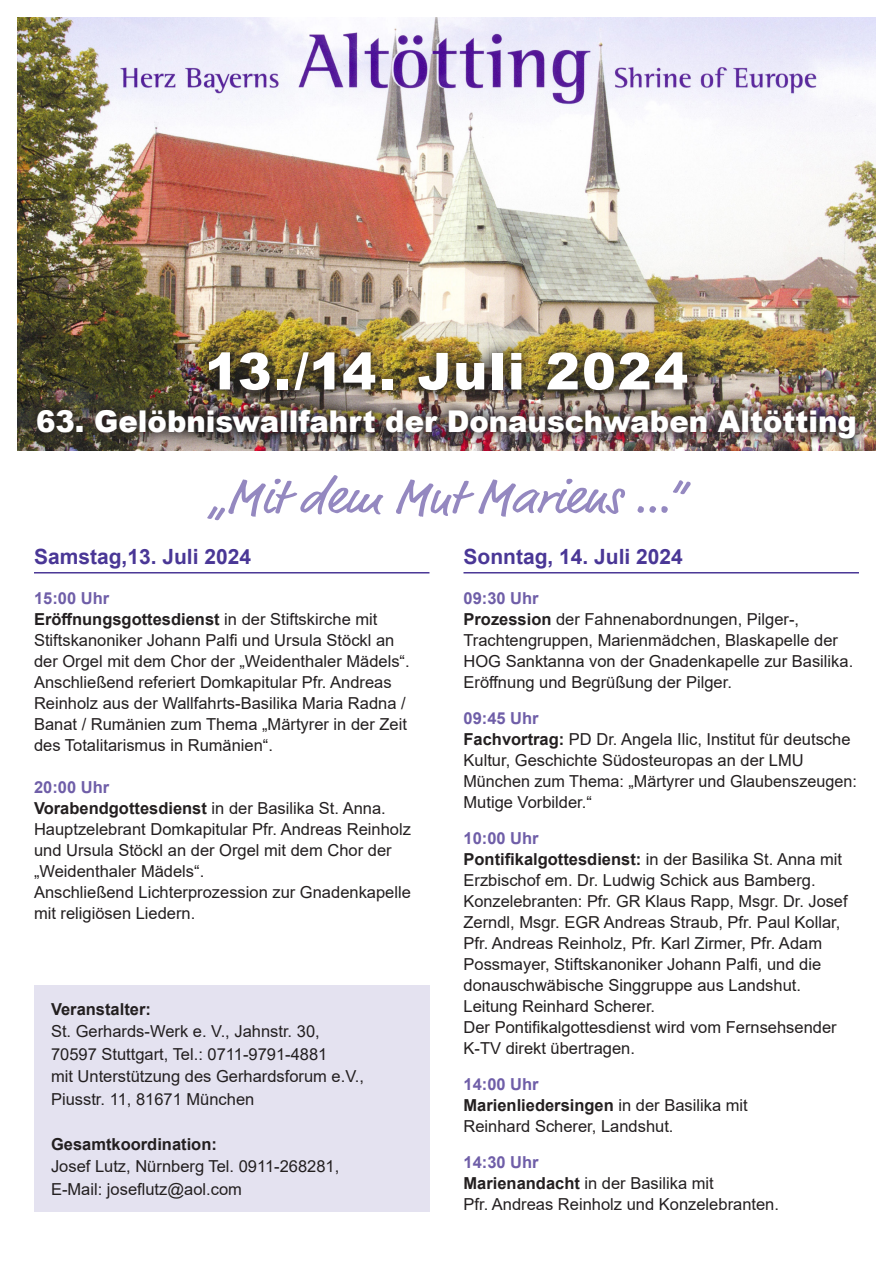
<style>
.page{position:relative;width:893px;height:1263px;background:#fff}
.page>*{position:absolute;margin:0;border:0;box-sizing:border-box;transform-origin:0 0}
.t1{font:900 51px "Arial";letter-spacing:.035em;color:#fff}
.t2{font:48px "Market OT";color:#9488c0;scale:1.1 1}
.t3{font:900 30px "Arial";color:#fff}
.t4{font:700 21px "Arial";color:#4a3796}
.t5{font:16.5px/21px "Arial";color:#231f20}
.t6{font:700 16.5px "Arial";color:#231f20}
.t7{font:700 16.5px "Arial";color:#6f5ea8}
.s1{font-weight:700}
.s2{font-weight:400}
</style>
<div class="page">
<img style="left:17px;top:17px;width:859px;height:434px">
<hr style="left:34px;top:572px;width:395px;height:1px;background:#4a3796">
<hr style="left:463px;top:572px;width:396px;height:1px;background:#4a3796">
<div style="left:34px;top:986px;width:395px;height:226px;background:#e4e2f0"></div>
<div style="left:195px;top:339px;width:506px;height:65px;background:#231f20;opacity:.75"></div>
<div style="left:24px;top:397px;width:845px;height:55px;background:#231f20;opacity:.75"></div>
<p class="t1" style="left:205px;top:334px;width:485px">13./14. Juli 2024</p>
<p class="t3" style="left:36px;top:400px;width:822px">63. Gelöbniswallfahrt der Donauschwaben Altötting</p>
<p class="t2" style="left:209px;top:468px;width:432px">„Mit dem Mut Mariens …“</p>
<p class="t4" style="left:34px;top:541px;width:219px">Samstag,13. Juli 2024</p>
<p class="t7" style="left:34px;top:587px;width:77px">15:00 Uhr</p>
<p class="t5" style="left:34px;top:609px;width:377px"><span class="s1">Eröffnungsgottesdienst</span> in der Stiftskirche mit Stiftskanoniker Johann Palfi und Ursula Stöckl an der Orgel mit dem Chor der „Weidenthaler Mädels“.<br>Anschließend referiert Domkapitular Pfr. Andreas Reinholz aus der Wallfahrts-Basilika Maria Radna / Banat / Rumänien zum Thema „Märtyrer in der Zeit des Totalitarismus in Rumänien“.</p>
<p class="t7" style="left:34px;top:776px;width:77px">20:00 Uhr</p>
<p class="t5" style="left:34px;top:798px;width:378px"><span class="s1">Vorabendgottesdienst</span> in der Basilika St. Anna.<br>Hauptzelebrant Domkapitular Pfr. Andreas Reinholz und Ursula Stöckl an der Orgel mit dem Chor der „Weidenthaler Mädels“.</p>
<p class="t5" style="left:34px;top:882px;width:378px">Anschließend Lichterprozession zur Gnadenkapelle mit religiösen Liedern.</p>
<p class="t6" style="left:51px;top:997px;width:101px">Veranstalter:</p>
<p class="t5" style="left:51px;top:1021px;width:270px">St. Gerhards-Werk e. V., Jahnstr. 30,</p>
<p class="t5" style="left:51px;top:1043px;width:278px">70597 Stuttgart, Tel.: 0711-9791-4881</p>
<p class="t5" style="left:51px;top:1066px;width:315px">mit Unterstützung des Gerhardsforum e.V.,</p>
<p class="t5" style="left:51px;top:1088px;width:205px">Piusstr. 11, 81671 München</p>
<p class="t6" style="left:51px;top:1132px;width:167px">Gesamtkoordination:</p>
<p class="t5" style="left:51px;top:1156px;width:290px">Josef Lutz, Nürnberg Tel. 0911-268281,</p>
<p class="t5" style="left:51px;top:1178px;width:192px">E-Mail: joseflutz@aol.com</p>
<p class="t4" style="left:463px;top:541px;width:221px">Sonntag, 14. Juli 2024</p>
<p class="t7" style="left:463px;top:587px;width:77px">09:30 Uhr</p>
<p class="t5" style="left:463px;top:609px;width:337px"><span class="s1">Prozession</span> der Fahnenabordnungen, Pilger-,</p>
<p class="t5" style="left:463px;top:630px;width:391px">Trachtengruppen, Marienmädchen, Blaskapelle der<br>HOG Sanktanna von der Gnadenkapelle zur Basilika.<br>Eröffnung und Begrüßung der Pilger.</p>
<p class="t7" style="left:463px;top:707px;width:77px">09:45 Uhr</p>
<p class="t5" style="left:463px;top:729px;width:395px"><span class="s1">Fachvortrag:</span> PD Dr. Angela Ilic, Institut für deutsche Kultur, Geschichte Südosteuropas an der LMU München zum Thema: „Märtyrer und Glaubenszeugen:<br>Mutige Vorbilder.“</p>
<p class="t7" style="left:463px;top:827px;width:77px">10:00 Uhr</p>
<p class="t5" style="left:463px;top:849px;width:380px"><span class="s1">Pontifikalgottesdienst:</span> in der Basilika St. Anna mit<br>Erzbischof em. Dr. Ludwig Schick aus Bamberg.</p>
<p class="t5" style="left:463px;top:891px;width:386px">Konzelebranten: Pfr. GR Klaus Rapp, Msgr. Dr. Josef Zerndl, Msgr. EGR Andreas Straub, Pfr. Paul Kollar, Pfr. Andreas Reinholz, Pfr. Karl Zirmer, Pfr. Adam Possmayer, Stiftskanoniker Johann Palfi, und die donauschwäbische Singgruppe aus Landshut.</p>
<p class="t5" style="left:463px;top:996px;width:193px">Leitung Reinhard Scherer.</p>
<p class="t5" style="left:463px;top:1017px;width:375px">Der Pontifikalgottesdienst wird vom Fernsehsender<br>K-TV direkt übertragen.</p>
<p class="t7" style="left:463px;top:1073px;width:77px">14:00 Uhr</p>
<p class="t6" style="left:463px;top:1094px;width:286px">Marienliedersingen <span class="s2">in der Basilika mit</span></p>
<p class="t5" style="left:463px;top:1116px;width:212px">Reinhard Scherer, Landshut.</p>
<p class="t7" style="left:463px;top:1151px;width:77px">14:30 Uhr</p>
<p class="t5" style="left:463px;top:1173px;width:252px"><span class="s1">Marienandacht</span> in der Basilika mit</p>
<p class="t5" style="left:463px;top:1194px;width:317px">Pfr. Andreas Reinholz und Konzelebranten.</p>
</div>
